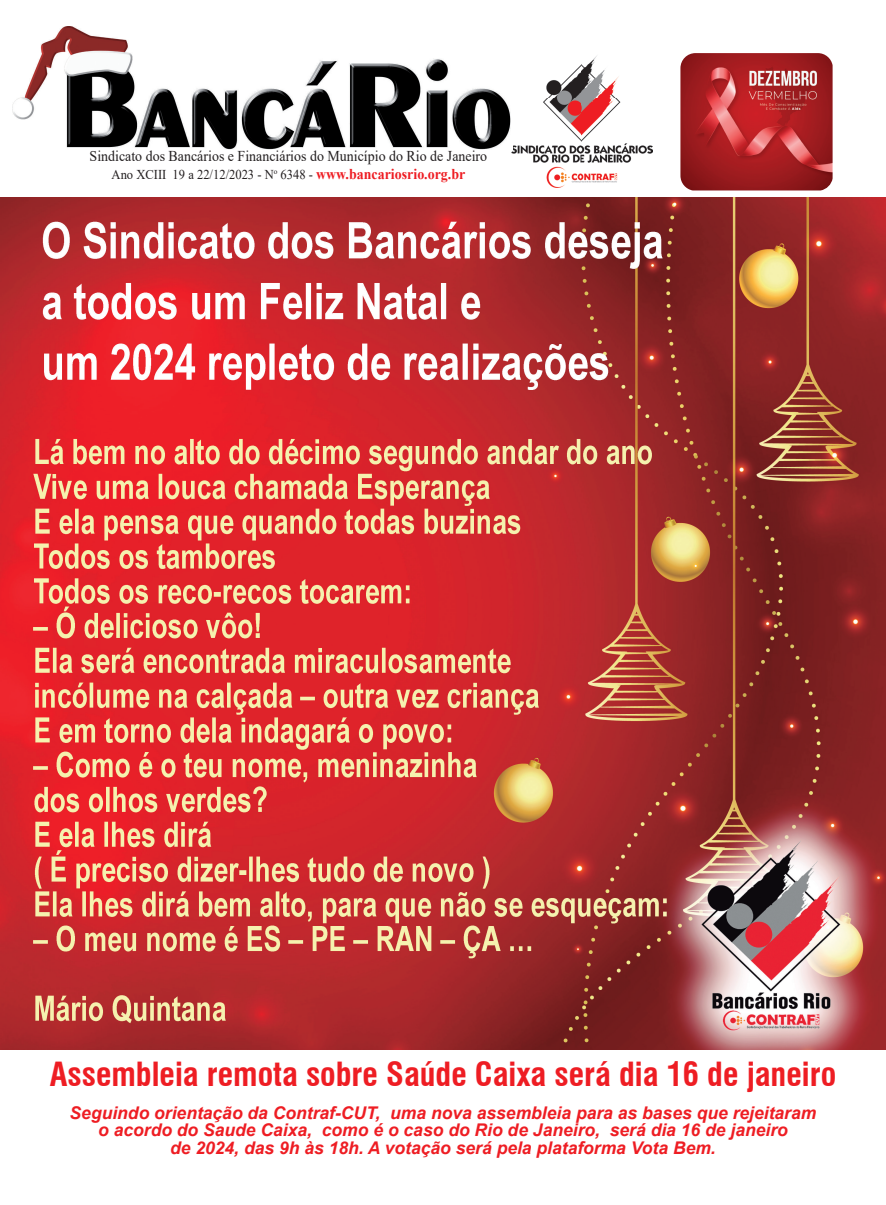
<style>
.page{position:relative;width:886px;height:1205px;background:#fff}
.page>*{position:absolute;margin:0;border:0;box-sizing:border-box;transform-origin:0 0}
.t1{font:700 condensed 32.5px "Swiss 721 BT";color:#ee1d23}
.t2{font:italic 700 17.5px/17.5px "Arial";color:#ee1d23;text-align:center}
.t3{font:15px "Times New Roman";color:#231f20;scale:.93 1}
.t4{font:13.5px "Times New Roman";color:#231f20;scale:.93 1}
.s1{font-weight:700;font-size:15px;color:#ee1d23}
</style>
<div class="page">
<img style="left:512px;top:56px;width:140px;height:132px">
<img style="left:13px;top:26px;width:498px;height:123px">
<img style="left:680px;top:53px;width:152px;height:137px">
<img style="left:0;top:198px;width:886px;height:851px">
<p class="t3" style="left:90px;top:145px;width:429px">Sindicato dos Bancários e Financiários do Município do Rio de Janeiro</p>
<p class="t4" style="left:112px;top:165px;width:382px">Ano XCIII 19 a 22/12/2023 - N<sup>o</sup> 6348 - <span class="s1">www.bancariosrio.org.br</span></p>
<h1 class="t1" style="left:50px;top:1055px;width:788px">Assembleia remota sobre Saúde Caixa será dia 16 de janeiro</h1>
<p class="t2" style="left:70px;top:1104px;width:748px">Seguindo orientação da Contraf-CUT, uma nova assembleia para as bases que rejeitaram o acordo do Saude Caixa, como é o caso do Rio de Janeiro, será dia 16 de janeiro<br>de 2024, das 9h às 18h. A votação será pela plataforma Vota Bem.</p>
</div>
